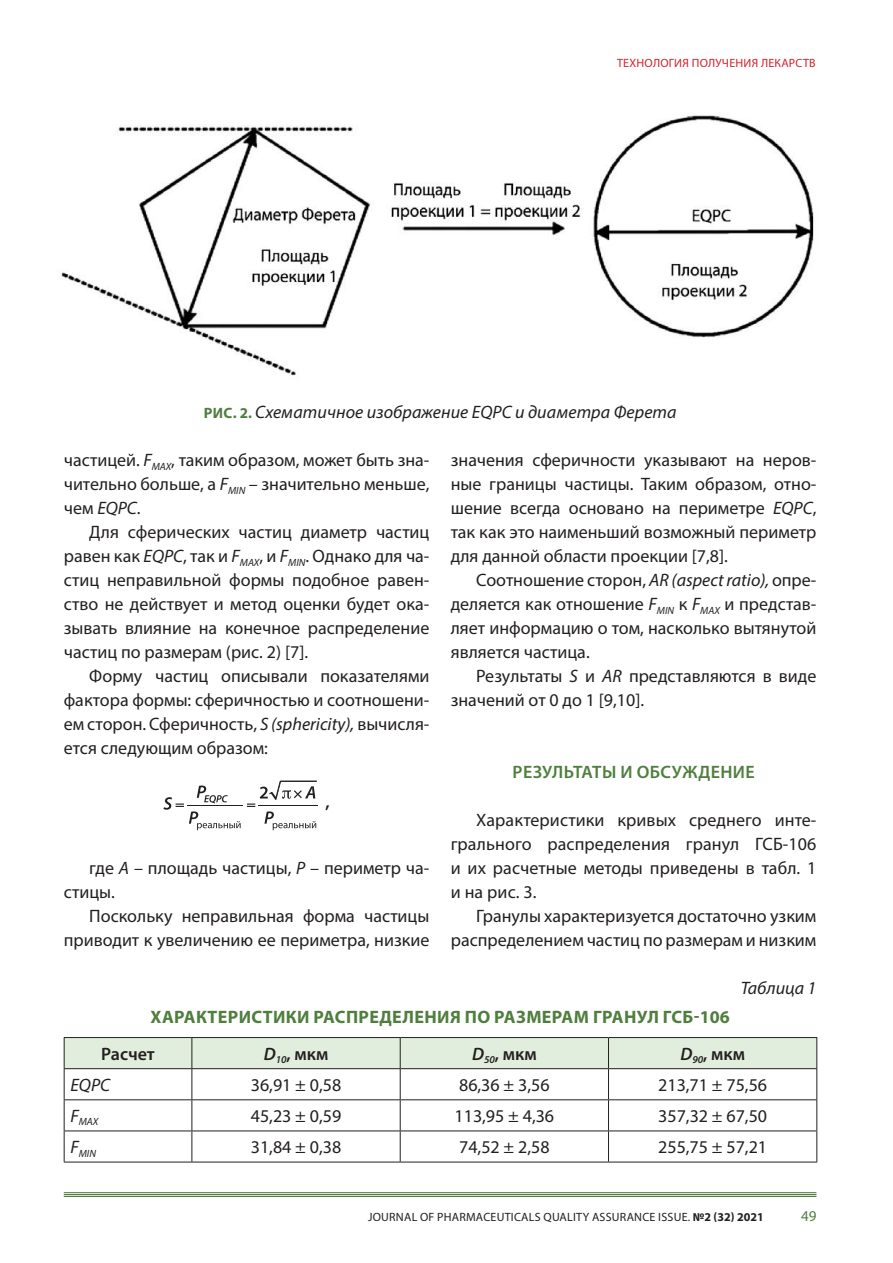
<style>
.page{position:relative;width:893px;height:1263px;background:#fff}
.page>*{position:absolute;margin:0;border:0;box-sizing:border-box;transform-origin:0 0}
.text{font:18px/24px "Myriad Pro";color:#231f20;text-align:justify}
.text_perenos{font:18px/24px "Myriad Pro";color:#231f20;text-align:justify}
.tab-text{font:18px "Myriad Pro";color:#231f20}
.tab-zag{font:700 18px "Myriad Pro";letter-spacing:.02em;color:#4f7e3d}
.ris-podp{font:italic 18px "Myriad Pro";letter-spacing:.005em;color:#231f20}
.tab-shap{font:600 18px "Myriad Pro";color:#231f20}
.podzag{font:600 18px "Myriad Pro";letter-spacing:.02em;color:#4f7e3d}
.tab-tab{font:italic 18px "Myriad Pro";color:#231f20}
.tab-text-2{font:italic 18px "Myriad Pro";color:#231f20}
.formula{font:600 18px "Myriad Pro";color:#231f20}
.t1{font:15px "Myriad Pro";color:#4f7e3d}
.t2{font:12px "Myriad Pro";letter-spacing:.02em;color:#231f20}
.t3{font:12px "Myriad Pro";letter-spacing:.02em;color:#d1232a}
.tab-text-3{font:italic 10.5px "Myriad Pro";color:#231f20}
.s1{font-weight:700;font-style:normal;font-size:15px;color:#4f7e3d}
.s2{font-style:italic}
.s3{font-weight:700}
</style>
<div class="page">
<hr style="left:64px;top:1192px;width:752px;height:1px;background:#4f7e3d">
<hr style="left:64px;top:1194px;width:752px;height:1px;background:#4f7e3d">
<hr style="left:64px;top:1196px;width:752px;height:1px;background:#4f7e3d">
<svg style="left:163px;top:785px;width:78px;height:45px"></svg>
<hr style="left:187px;top:805px;width:56px;height:1px;background:#231f20">
<svg style="left:247px;top:781px;width:70px;height:49px"></svg>
<hr style="left:259px;top:805px;width:59px;height:1px;background:#231f20">
<div style="left:65px;top:1038px;width:751px;height:30px;background:#e1eedd"></div>
<hr style="left:192px;top:1038px;width:1px;height:30px;background:#231f20">
<hr style="left:400px;top:1038px;width:1px;height:30px;background:#231f20">
<hr style="left:608px;top:1038px;width:1px;height:30px;background:#231f20">
<hr style="left:192px;top:1069px;width:1px;height:30px;background:#231f20">
<hr style="left:400px;top:1069px;width:1px;height:30px;background:#231f20">
<hr style="left:608px;top:1069px;width:1px;height:30px;background:#231f20">
<hr style="left:64px;top:1099px;width:128px;height:1px;background:#231f20">
<hr style="left:192px;top:1099px;width:208px;height:1px;background:#231f20">
<hr style="left:192px;top:1100px;width:1px;height:30px;background:#231f20">
<hr style="left:400px;top:1099px;width:208px;height:1px;background:#231f20">
<hr style="left:400px;top:1100px;width:1px;height:30px;background:#231f20">
<hr style="left:608px;top:1099px;width:209px;height:1px;background:#231f20">
<hr style="left:608px;top:1100px;width:1px;height:30px;background:#231f20">
<hr style="left:64px;top:1130px;width:128px;height:1px;background:#231f20">
<hr style="left:192px;top:1130px;width:208px;height:1px;background:#231f20">
<hr style="left:192px;top:1131px;width:1px;height:31px;background:#231f20">
<hr style="left:400px;top:1130px;width:208px;height:1px;background:#231f20">
<hr style="left:400px;top:1131px;width:1px;height:31px;background:#231f20">
<hr style="left:608px;top:1130px;width:209px;height:1px;background:#231f20">
<hr style="left:608px;top:1131px;width:1px;height:31px;background:#231f20">
<hr style="left:64px;top:1069px;width:1px;height:30px;background:#231f20">
<hr style="left:816px;top:1069px;width:1px;height:30px;background:#231f20">
<hr style="left:64px;top:1100px;width:1px;height:30px;background:#231f20">
<hr style="left:816px;top:1100px;width:1px;height:30px;background:#231f20">
<hr style="left:64px;top:1131px;width:1px;height:31px;background:#231f20">
<hr style="left:816px;top:1131px;width:1px;height:31px;background:#231f20">
<hr style="left:64px;top:1162px;width:128px;height:1px;background:#231f20">
<hr style="left:192px;top:1162px;width:208px;height:1px;background:#231f20">
<hr style="left:400px;top:1162px;width:208px;height:1px;background:#231f20">
<hr style="left:608px;top:1162px;width:209px;height:1px;background:#231f20">
<hr style="left:64px;top:1037px;width:128px;height:1px;background:#231f20">
<hr style="left:64px;top:1038px;width:1px;height:30px;background:#231f20">
<hr style="left:192px;top:1037px;width:208px;height:1px;background:#231f20">
<hr style="left:400px;top:1037px;width:208px;height:1px;background:#231f20">
<hr style="left:608px;top:1037px;width:209px;height:1px;background:#231f20">
<hr style="left:816px;top:1038px;width:1px;height:30px;background:#231f20">
<hr style="left:64px;top:1068px;width:128px;height:1px;background:#231f20">
<hr style="left:192px;top:1068px;width:208px;height:1px;background:#231f20">
<hr style="left:400px;top:1068px;width:208px;height:1px;background:#231f20">
<hr style="left:608px;top:1068px;width:209px;height:1px;background:#231f20">
<img style="left:61px;top:115px;width:753px;height:261px">
<p class="t3" style="left:617px;top:56px;width:200px">ТЕХНОЛОГИЯ ПОЛУЧЕНИЯ ЛЕКАРСТВ</p>
<p class="ris-podp" style="left:204px;top:401px;width:474px"><span class="s1">РИС. 2.</span> Схематичное изображение EQPC и диаметра Ферета</p>
<p class="text" style="left:64px;top:448px;width:367px">частицей. <span class="s2">F</span><sub>MAX</sub>, таким образом, может быть зна&shy;чительно больше, а <span class="s2">F</span><sub>MIN</sub> – значительно меньше, чем <span class="s2">EQPC</span>.</p>
<p class="text" style="left:64px;top:520px;width:367px;text-indent:26px">Для сферических частиц диаметр частиц равен как <span class="s2">EQPC</span>, так и <span class="s2">F</span><sub>MAX</sub>, и <span class="s2">F</span><sub>MIN</sub>. Однако для ча&shy;стиц неправильной формы подобное равен&shy;ство не действует и метод оценки будет ока&shy;зывать влияние на конечное распределение частиц по размерам (рис. 2) [7].</p>
<p class="text" style="left:64px;top:664px;width:367px;text-indent:26px">Форму частиц описывали показателями фактора формы: сферичностью и соотношени&shy;ем сторон. Сферичность, <span class="s2">S (sphericity),</span> вычисля&shy;ется следующим образом:</p>
<p class="formula" style="left:326px;top:792px;width:6px">,</p>
<p class="text" style="left:64px;top:856px;width:367px;text-indent:26px">где <span class="s2">A</span> – площадь частицы, <span class="s2">P</span> – периметр ча&shy;стицы.</p>
<p class="text" style="left:64px;top:904px;width:367px;text-align:right">Поскольку неправильная форма частицы приводит к увеличению ее периметра, низкие</p>
<p class="text" style="left:451px;top:448px;width:367px">значения сферичности указывают на неров&shy;ные границы частицы. Таким образом, отно&shy;шение всегда основано на периметре <span class="s2">EQPC</span>, так как это наименьший возможный периметр для данной области проекции [7,8].</p>
<p class="text_perenos" style="left:451px;top:568px;width:367px;text-indent:26px">Соотношение сторон, <span class="s2">AR (aspect ratio),</span> опре&shy;деляется как отношение <span class="s2">F</span><sub>MIN</sub> к <span class="s2">F</span><sub>MAX</sub> и представ&shy;ляет информацию о том, насколько вытянутой является частица.</p>
<p class="text" style="left:451px;top:664px;width:367px;text-indent:26px">Результаты <span class="s2">S</span> и <span class="s2">AR</span> представляются в виде значений от 0 до 1 [9,10].</p>
<p class="podzag" style="left:513px;top:762px;width:243px">РЕЗУЛЬТАТЫ И ОБСУЖДЕНИЕ</p>
<p class="text" style="left:451px;top:808px;width:367px;text-indent:26px">Характеристики кривых среднего инте&shy;грального распределения гранул ГСБ-106 и их расчетные методы приведены в табл. 1 и на рис. 3.</p>
<p class="text" style="left:451px;top:904px;width:367px;text-align:right">Гранулы характеризуется достаточно узким распределением частиц по размерам и низким</p>
<p class="tab-tab" style="left:741px;top:977px;width:77px">Таблица 1</p>
<p class="tab-zag" style="left:151px;top:1005px;width:581px">ХАРАКТЕРИСТИКИ РАСПРЕДЕЛЕНИЯ ПО РАЗМЕРАМ ГРАНУЛ ГСБ-106</p>
<p class="tab-shap" style="left:101px;top:1044px;width:55px">Расчет</p>
<p class="tab-shap" style="left:264px;top:1044px;width:66px"><span class="s2">D</span><sub>10</sub>, мкм</p>
<p class="tab-shap" style="left:472px;top:1044px;width:66px"><span class="s2">D</span><sub>50</sub>, мкм</p>
<p class="tab-shap" style="left:680px;top:1044px;width:66px"><span class="s2">D</span><sub>90</sub>, мкм</p>
<p class="tab-text-2" style="left:71px;top:1073px;width:41px">EQPC</p>
<p class="tab-text" style="left:251px;top:1073px;width:92px">36,91 ± 0,58</p>
<p class="tab-text" style="left:459px;top:1073px;width:92px">86,36 ± 3,56</p>
<p class="tab-text" style="left:658px;top:1073px;width:110px">213,71 ± 75,56</p>
<p class="tab-text-3" style="left:71px;top:1115px;width:29px"><sup>F</sup>MAX</p>
<p class="tab-text" style="left:251px;top:1105px;width:92px">45,23 ± 0,59</p>
<p class="tab-text" style="left:454px;top:1105px;width:101px">113,95 ± 4,36</p>
<p class="tab-text" style="left:658px;top:1105px;width:110px">357,32 ± 67,50</p>
<p class="tab-text-3" style="left:71px;top:1146px;width:27px"><sup>F</sup>MIN</p>
<p class="tab-text" style="left:251px;top:1136px;width:92px">31,84 ± 0,38</p>
<p class="tab-text" style="left:459px;top:1136px;width:92px">74,52 ± 2,58</p>
<p class="tab-text" style="left:658px;top:1136px;width:110px">255,75 ± 57,21</p>
<p class="t2" style="left:368px;top:1209px;width:397px">JOURNAL OF PHARMACEUTICALS QUALITY ASSURANCE ISSUE. <span class="s3">№2 (32) 2021</span></p>
<p class="t1" style="left:801px;top:1207px;width:17px">49</p>
</div>
